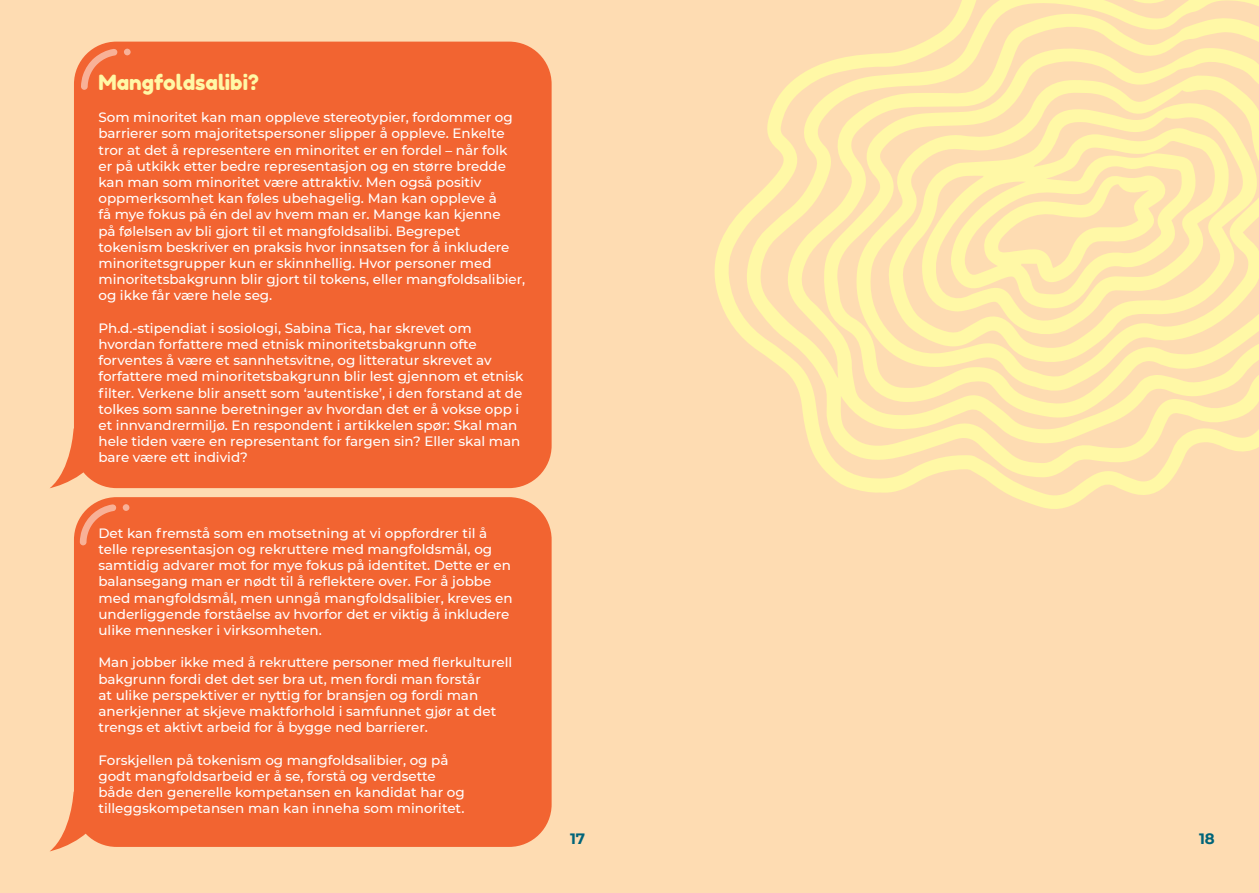
<style>
.page{position:relative;width:1259px;height:893px;background:#fedcb2}
.page>*{position:absolute;margin:0;border:0;box-sizing:border-box;transform-origin:0 0}
.t1{font:21px "Fredoka One";color:#fff8a6}
.t2{font:700 15px "Montserrat";color:#006479}
.t3{font:500 13.5px/16.2px "Montserrat";color:#fff}
</style>
<div class="page">
<div style="left:74px;top:42px;width:477px;height:446px;background:#f26431;border-radius:43px"></div>
<svg style="left:50px;top:428px;width:55px;height:60px"></svg>
<svg style="left:50px;top:791px;width:55px;height:60px"></svg>
<div style="left:74px;top:497px;width:477px;height:350px;background:#f26431;border-radius:43px"></div>
<svg style="left:81px;top:49px;width:37px;height:41px"></svg>
<div style="left:124px;top:49px;width:7px;height:6px;background:#f8b197;border-radius:50%"></div>
<svg style="left:80px;top:504px;width:37px;height:41px"></svg>
<div style="left:123px;top:504px;width:6px;height:7px;background:#f8b197;border-radius:50%"></div>
<svg style="left:714px;top:207px;width:458px;height:302px"></svg>
<svg style="left:745px;top:0;width:514px;height:478px"></svg>
<svg style="left:823px;top:47px;width:436px;height:372px"></svg>
<svg style="left:855px;top:74px;width:404px;height:318px;fill:#fef1a8"></svg>
<svg style="left:884px;top:102px;width:374px;height:263px;fill:#fef7a6"></svg>
<p class="t1" style="left:98px;top:69px;width:162px">Mangfoldsalibi?</p>
<p class="t3" style="left:98px;top:109px;width:428px">Som minoritet kan man oppleve stereotypier, fordommer og barrierer som majoritetspersoner slipper å oppleve. Enkelte tror at det å representere en minoritet er en fordel – når folk<br>er på utkikk etter bedre representasjon og en større bredde kan man som minoritet være attraktiv. Men også positiv oppmerksomhet kan føles ubehagelig. Man kan oppleve å<br>få mye fokus på én del av hvem man er. Mange kan kjenne<br>på følelsen av bli gjort til et mangfoldsalibi. Begrepet tokenism beskriver en praksis hvor innsatsen for å inkludere minoritetsgrupper kun er skinnhellig. Hvor personer med minoritetsbakgrunn blir gjort til tokens, eller mangfoldsalibier, og ikke får være hele seg.</p>
<p class="t3" style="left:98px;top:319px;width:427px">Ph.d.-stipendiat i sosiologi, Sabina Tica, har skrevet om hvordan forfattere med etnisk minoritetsbakgrunn ofte forventes å være et sannhetsvitne, og litteratur skrevet av forfattere med minoritetsbakgrunn blir lest gjennom et etnisk filter. Verkene blir ansett som ‘autentiske’, i den forstand at de tolkes som sanne beretninger av hvordan det er å vokse opp i et innvandrermiljø. En respondent i artikkelen spør: Skal man hele tiden være en representant for fargen sin? Eller skal man bare være ett individ?</p>
<p class="t3" style="left:98px;top:524px;width:416px">Det kan fremstå som en motsetning at vi oppfordrer til å telle representasjon og rekruttere med mangfoldsmål, og samtidig advarer mot for mye fokus på identitet. Dette er en balansegang man er nødt til å reflektere over. For å jobbe med mangfoldsmål, men unngå mangfoldsalibier, kreves en underliggende forståelse av hvorfor det er viktig å inkludere ulike mennesker i virksomheten.</p>
<p class="t3" style="left:98px;top:654px;width:415px">Man jobber ikke med å rekruttere personer med flerkulturell bakgrunn fordi det det ser bra ut, men fordi man forstår<br>at ulike perspektiver er nyttig for bransjen og fordi man anerkjenner at skjeve maktforhold i samfunnet gjør at det trengs et aktivt arbeid for å bygge ned barrierer.</p>
<p class="t3" style="left:98px;top:751px;width:368px">Forskjellen på tokenism og mangfoldsalibier, og på godt mangfoldsarbeid er å se, forstå og verdsette både den generelle kompetansen en kandidat har og tilleggskompetansen man kan inneha som minoritet.</p>
<p class="t2" style="left:570px;top:828px;width:17px">17</p>
<p class="t2" style="left:1199px;top:828px;width:17px">18</p>
</div>
